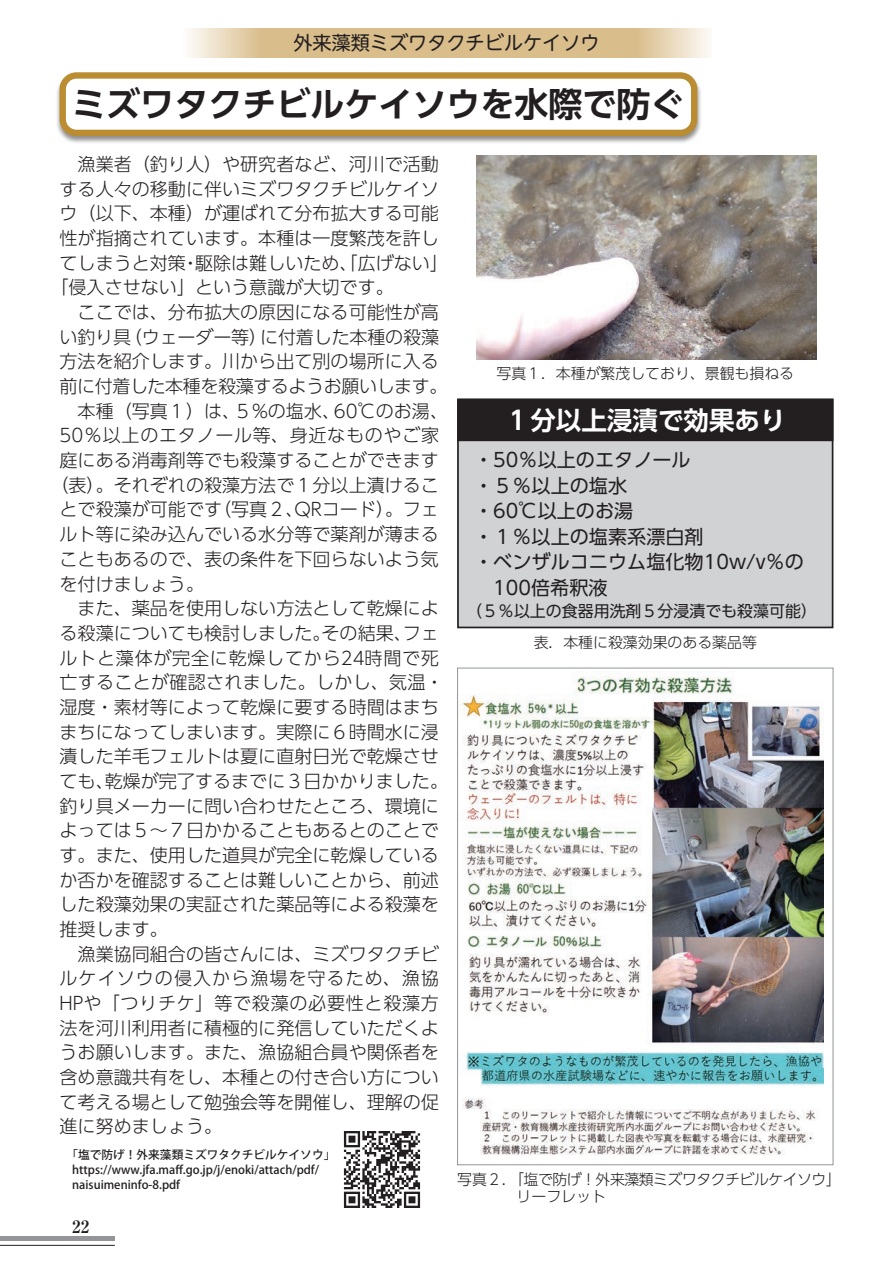
<style>
.page{position:relative;width:893px;height:1263px;background:#fff}
.page>*{position:absolute;margin:0;border:0;box-sizing:border-box;transform-origin:0 0}
.t1{font:700 34.05px "UD Shin Go Pro De";color:#231f20}
.t2{font:700 25.5px "UD Shin Go Pro De";color:#fff}
.t3{font:19.2px/25.5px "UD Shin Go Pro";color:#231f20}
.t4{font:19.2px "UD Shin M Go Pro";color:#231f20}
.t5{font:300 18px/24.6px "UD Shin Go Pro";color:#231f20}
.t6{font:300 18px "UD Shin Go Pro";letter-spacing:.04em;color:#231f20}
.t7{font:700 16.95px "Ryumin Pr 6";color:#231f20}
.t8{font:15.9px "UD Shin Go Pro";color:#231f20}
.t9{font:300 14.85px "UD Shin Go Pro";color:#231f20}
.t10{font:300 14.85px/17px "UD Shin Go Pro";letter-spacing:-.03em;color:#231f20}
.t11{font:500 11.7px/14.9px "Koz Go Pro";color:#231f20}
</style>
<div class="page">
<svg style="left:190px;top:28px;width:519px;height:29px;background:#ddc599"></svg>
<div style="left:55px;top:72px;width:647px;height:73px;background:#231f20;opacity:.5"></div>
<div style="left:63px;top:75px;width:631px;height:58px;background:#fff;border-radius:14px"></div>
<div style="left:60px;top:72px;width:637px;height:64px;border:6px solid #bb8d32;border-radius:14px"></div>
<img style="left:343px;top:1131px;width:78px;height:77px">
<img style="left:460px;top:672px;width:364px;height:483px">
<img style="left:476px;top:155px;width:340px;height:204px">
<div style="left:458px;top:399px;width:375px;height:228px;background:#d1d2d4"></div>
<div style="left:457px;top:399px;width:376px;height:229px;border:2px solid #231f20"></div>
<div style="left:458px;top:399px;width:375px;height:41px;background:#231f20"></div>
<div style="left:457px;top:399px;width:376px;height:42px;border:2px solid #231f20"></div>
<div style="left:0;top:1236px;width:115px;height:5px;background:#939598"></div>
<hr style="left:0;top:1245px;width:115px;height:1px;background:#231f20">
<p class="t4" style="left:293px;top:27px;width:308px">外来藻類ミズワタクチビルケイソウ</p>
<p class="t1" style="left:72px;top:76px;width:614px">ミズワタクチビルケイソウを水際で防ぐ</p>
<p class="t5" style="left:60px;top:151px;width:381px">　漁業者（釣り人）や研究者など、河川で活動</p>
<p class="t5" style="left:60px;top:176px;width:381px">する人々の移動に伴いミズワタクチビルケイソ</p>
<p class="t5" style="left:60px;top:201px;width:381px">ウ（以下、本種）が運ばれて分布拡大する可能</p>
<p class="t5" style="left:60px;top:225px;width:381px">性が指摘されています。本種は一度繁茂を許し</p>
<p class="t5" style="left:60px;top:250px;width:390px">てしまうと対策・駆除は難しいため、「広げない」</p>
<p class="t5" style="left:50px;top:275px;width:345px">「侵入させない」という意識が大切です。</p>
<p class="t5" style="left:60px;top:299px;width:390px">　ここでは、分布拡大の原因になる可能性が高い釣り具（ウェーダー等）に付着した本種の殺藻方法を紹介します。川から出て別の場所に入る前に付着した本種を殺藻するようお願いします。</p>
<p class="t5" style="left:60px;top:398px;width:390px">　本種（写真１）は、５%の塩水、60℃のお湯、</p>
<p class="t6" style="left:60px;top:421px;width:381px">50％以上のエタノール等、身近なものやご家</p>
<p class="t5" style="left:60px;top:447px;width:381px">庭にある消毒剤等でも殺藻することができます</p>
<p class="t5" style="left:50px;top:472px;width:390px">（表）。それぞれの殺藻方法で１分以上漬けるこ</p>
<p class="t5" style="left:60px;top:497px;width:381px">とで殺藻が可能です（写真２、QRコード）。フェ</p>
<p class="t5" style="left:60px;top:521px;width:381px">ルト等に染み込んでいる水分等で薬剤が薄まる</p>
<p class="t5" style="left:60px;top:546px;width:381px">こともあるので、表の条件を下回らないよう気</p>
<p class="t5" style="left:60px;top:571px;width:146px">を付けましょう。</p>
<p class="t5" style="left:60px;top:595px;width:390px">　また、薬品を使用しない方法として乾燥による殺藻についても検討しました。その結果、フェルトと藻体が完全に乾燥してから24時間で死亡することが確認されました。しかし、気温・湿度・素材等によって乾燥に要する時間はまちまちになってしまいます。実際に６時間水に浸漬した羊毛フェルトは夏に直射日光で乾燥させても、乾燥が完了するまでに３日かかりました。釣り具メーカーに問い合わせたところ、環境によっては５～７日かかることもあるとのことです。また、使用した道具が完全に乾燥しているか否かを確認することは難しいことから、前述した殺藻効果の実証された薬品等による殺藻を推奨します。</p>
<p class="t5" style="left:60px;top:941px;width:381px;text-align:justify">　漁業協同組合の皆さんには、ミズワタクチビルケイソウの侵入から漁場を守るため、漁協HPや「つりチケ」等で殺藻の必要性と殺藻方法を河川利用者に積極的に発信していただくようお願いします。また、漁協組合員や関係者を含め意識共有をし、本種との付き合い方について考える場として勉強会等を開催し、理解の促進に努めましょう。</p>
<p class="t11" style="left:66px;top:1148px;width:270px">「塩で防げ！外来藻類ミズワタクチビルケイソウ」</p>
<p class="t11" style="left:72px;top:1163px;width:248px">https://www.jfa.maff.go.jp/j/enoki/attach/pdf/ naisuimeninfo-8.pdf</p>
<p class="t7" style="left:72px;top:1213px;width:19px">22</p>
<p class="t9" style="left:496px;top:361px;width:299px">写真１．本種が繁茂しており、景観も損ねる</p>
<p class="t2" style="left:505px;top:399px;width:282px">１分以上浸漬で効果あり</p>
<p class="t3" style="left:474px;top:446px;width:218px">・50％以上のエタノール</p>
<p class="t3" style="left:474px;top:472px;width:155px">・５％以上の塩水</p>
<p class="t3" style="left:474px;top:497px;width:161px">・60℃以上のお湯</p>
<p class="t3" style="left:474px;top:523px;width:231px">・１％以上の塩素系漂白剤</p>
<p class="t3" style="left:493px;top:548px;width:312px;text-indent:-19px">・ベンザルコニウム塩化物10w/v％の<br>100倍希釈液</p>
<p class="t8" style="left:466px;top:598px;width:352px">（５％以上の食器用洗剤５分浸漬でも殺藻可能）</p>
<p class="t9" style="left:534px;top:630px;width:225px">表．本種に殺藻効果のある薬品等</p>
<p class="t10" style="left:517px;top:1170px;width:326px;text-indent:-60px">写真２．「塩で防げ！外来藻類ミズワタクチビルケイソウ」リーフレット</p>
</div>
